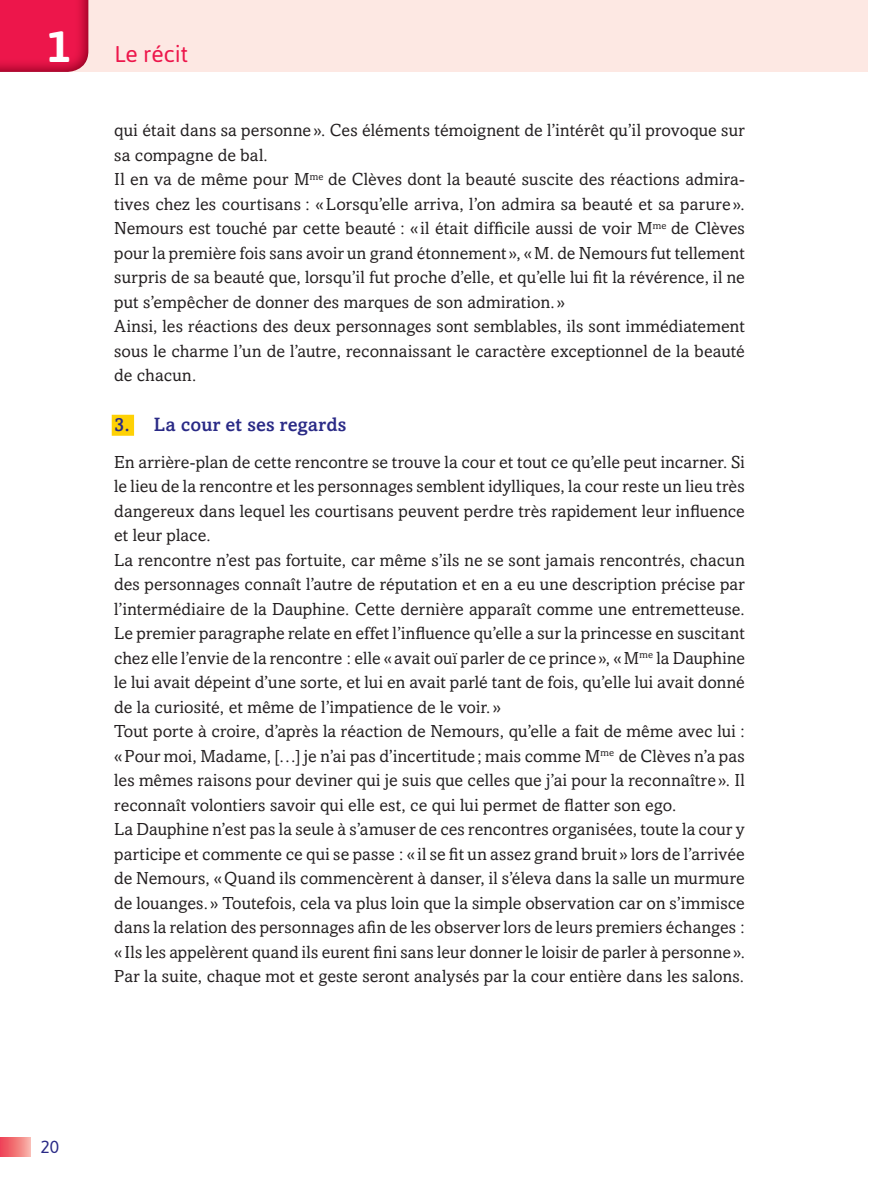
<style>
.page{position:relative;width:869px;height:1191px;background:#fff}
.page>*{position:absolute;margin:0;border:0;box-sizing:border-box;transform-origin:0 0}
.t1{font:22.75px "Asap";letter-spacing:-.005em;color:#ed164b}
.t2{font:500 19.25px "Amasis MT Std";letter-spacing:.01em;color:#2a2a86}
.t3{font:17.5px/24.5px "Amasis MT Std";letter-spacing:.01em;color:#231f20}
.t4{font:17.5px "Asap";color:#2a2a86}
.s1{font-weight:700;font-size:43.75px;color:#fff}
</style>
<div class="page">
<div style="left:0;top:0;width:867px;height:72px;background:#fde8e3"></div>
<div style="left:0;top:1137px;width:30px;height:19px;background:linear-gradient(to right,#ed3c4f,#f7aca2)"></div>
<img style="left:0;top:0;width:88px;height:72px">
<div style="left:112px;top:415px;width:22px;height:21px;background:#fed105"></div>
<h1 class="t1" style="left:48px;top:45px;width:142px"><span class="s1">1</span> Le récit</h1>
<p class="t3" style="left:114px;top:120px;width:632px">qui était dans sa personne ». Ces éléments témoignent de l’intérêt qu’il provoque sur sa compagne de bal.<br>Il en va de même pour M<sup>me</sup> de Clèves dont la beauté suscite des réactions admira&shy;tives chez les courtisans : « Lorsqu’elle arriva, l’on admira sa beauté et sa parure ».<br>Nemours est touché par cette beauté : « il était difficile aussi de voir M<sup>me</sup> de Clèves pour la première fois sans avoir un grand étonnement », « M. de Nemours fut tellement surpris de sa beauté que, lorsqu’il fut proche d’elle, et qu’elle lui fit la révérence, il ne put s’empêcher de donner des marques de son admiration. »<br>Ainsi, les réactions des deux personnages sont semblables, ils sont immédiatement sous le charme l’un de l’autre, reconnaissant le caractère exceptionnel de la beauté de chacun.</p>
<p class="t2" style="left:114px;top:417px;width:233px">3. La cour et ses regards</p>
<p class="t3" style="left:114px;top:451px;width:632px">En arrière-plan de cette rencontre se trouve la cour et tout ce qu’elle peut incarner. Si le lieu de la rencontre et les personnages semblent idylliques, la cour reste un lieu très dangereux dans lequel les courtisans peuvent perdre très rapidement leur influence et leur place.<br>La rencontre n’est pas fortuite, car même s’ils ne se sont jamais rencontrés, chacun des personnages connaît l’autre de réputation et en a eu une description précise par l’intermédiaire de la Dauphine. Cette dernière apparaît comme une entremetteuse.<br>Le premier paragraphe relate en effet l’influence qu’elle a sur la princesse en suscitant chez elle l’envie de la rencontre : elle « avait ouï parler de ce prince », « M<sup>me</sup> la Dauphine le lui avait dépeint d’une sorte, et lui en avait parlé tant de fois, qu’elle lui avait donné de la curiosité, et même de l’impatience de le voir. »<br>Tout porte à croire, d’après la réaction de Nemours, qu’elle a fait de même avec lui : « Pour moi, Madame, […] je n’ai pas d’incertitude ; mais comme M<sup>me</sup> de Clèves n’a pas les mêmes raisons pour deviner qui je suis que celles que j’ai pour la reconnaître ». Il reconnaît volontiers savoir qui elle est, ce qui lui permet de flatter son ego.<br>La Dauphine n’est pas la seule à s’amuser de ces rencontres organisées, toute la cour y participe et commente ce qui se passe : « il se fit un assez grand bruit » lors de l’arrivée de Nemours, « Quand ils commencèrent à danser, il s’éleva dans la salle un murmure de louanges. » Toutefois, cela va plus loin que la simple observation car on s’immisce dans la relation des personnages afin de les observer lors de leurs premiers échanges : « Ils les appelèrent quand ils eurent fini sans leur donner le loisir de parler à personne ».<br>Par la suite, chaque mot et geste seront analysés par la cour entière dans les salons.</p>
<p class="t4" style="left:40px;top:1140px;width:20px">20</p>
</div>
